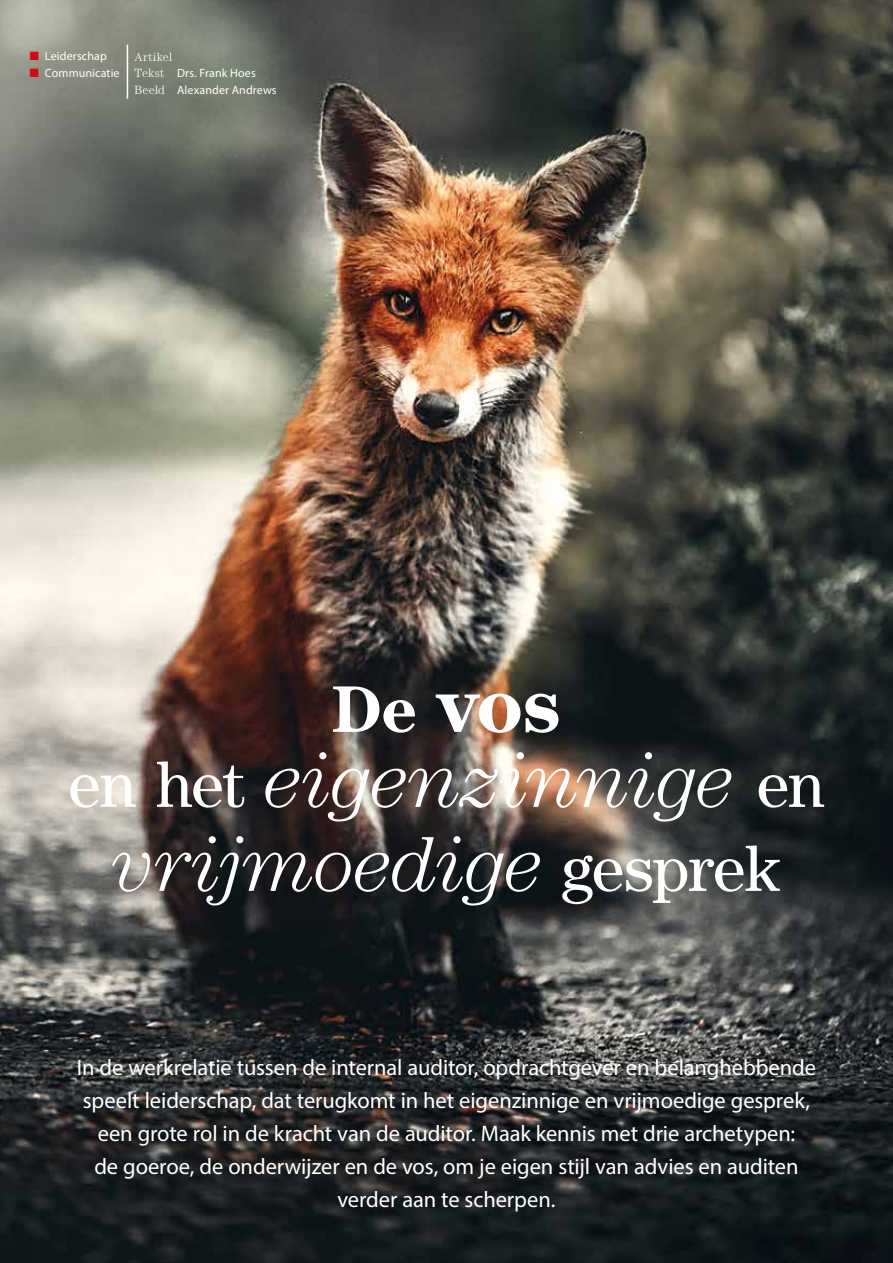
<style>
.page{position:relative;width:893px;height:1263px;background:#fff}
.page>*{position:absolute;margin:0;border:0;box-sizing:border-box;transform-origin:0 0}
.t1{font:italic 300 79.5px/75px "Century LT";letter-spacing:-.02em;color:#fff;text-align:center}
.t2{font:22.5px/33px "Myriad Pro";letter-spacing:-.005em;color:#fff;text-align:center}
.t3{font:12px/16.5px "Myriad Pro";letter-spacing:.01em;color:#fff}
.t4{font:300 12px "Century LT";letter-spacing:.04em;color:#fff}
.s1{color:#d20a11}
.s2{font-family:"Century LT";font-weight:300}
.s3{font-weight:700;font-style:normal;font-size:66px}
.s4{font-weight:700;font-style:normal}
.s5{font-weight:400;font-style:normal;font-size:66px}
</style>
<div class="page">
<img style="left:0;top:0;width:893px;height:1263px">
<hr style="left:127px;top:45px;width:1px;height:54px;background:#fff">
<p class="t3" style="left:30px;top:48px;width:79px"><span class="s1">■</span> Leiderschap</p>
<p class="t3" style="left:30px;top:64px;width:91px"><span class="s1">■</span> Communicatie</p>
<p class="t4" style="left:135px;top:49px;width:39px">Artikel</p>
<p class="t3" style="left:135px;top:65px;width:144px"><span class="s2">Tekst</span> Drs. Frank Hoes<br><span class="s2">Beeld</span> Alexander Andrews</p>
<h1 class="t1" style="left:68px;top:666px;width:758px"><span class="s3">De</span> <span class="s4">vos<br></span><span class="s5">en het</span> eigenzinnige <span class="s5">en</span></h1>
<h1 class="t1" style="left:113px;top:825px;width:669px">vrijmoedige <span class="s5">gesprek</span></h1>
<p class="t2" style="left:77px;top:1050px;width:741px">In de werkrelatie tussen de internal auditor, opdrachtgever en belanghebbende speelt leiderschap, dat terugkomt in het eigenzinnige en vrijmoedige gesprek, een grote rol in de kracht van de auditor. Maak kennis met drie archetypen:<br>de goeroe, de onderwijzer en de vos, om je eigen stijl van advies en auditen verder aan te scherpen.</p>
</div>
